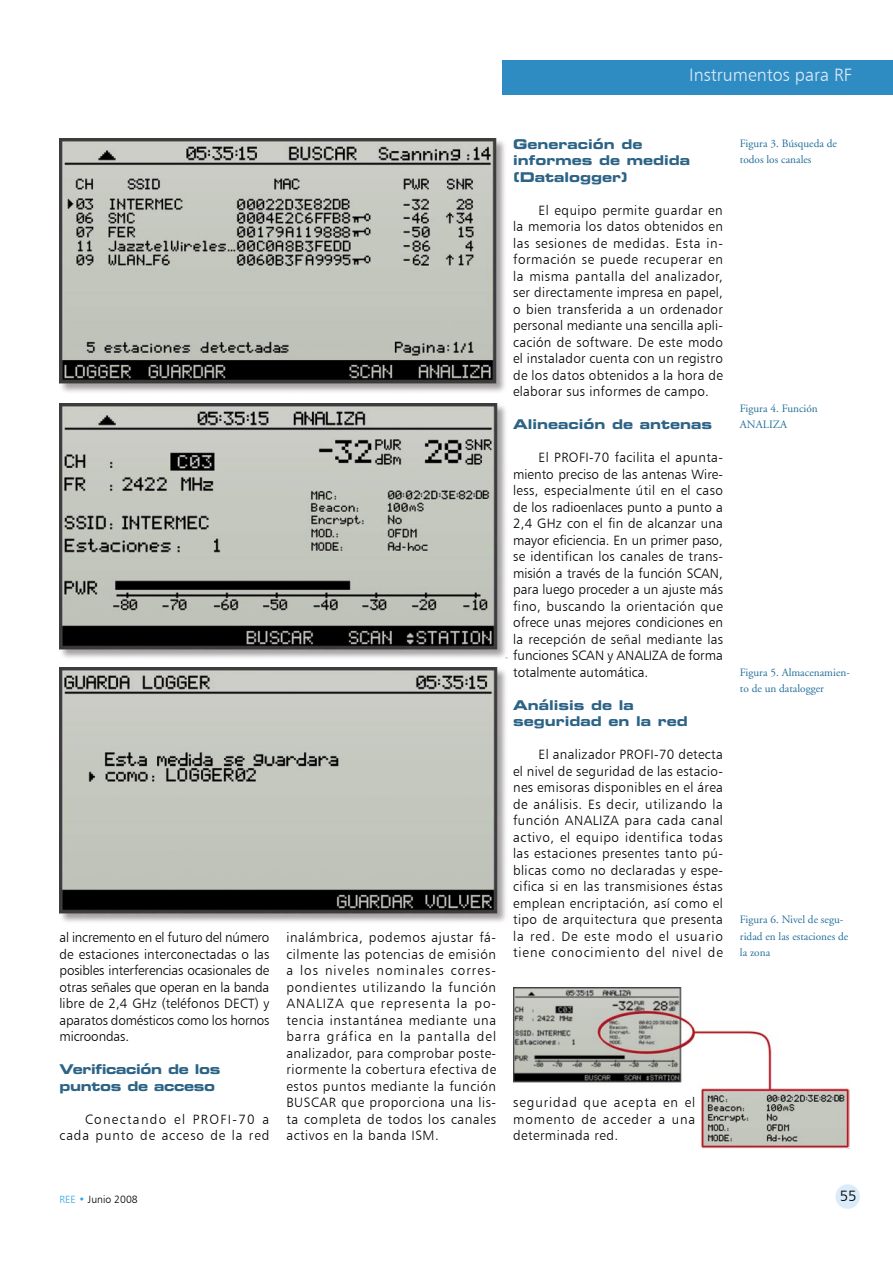
<style>
.page{position:relative;width:893px;height:1263px;background:#fff}
.page>*{position:absolute;margin:0;border:0;box-sizing:border-box;transform-origin:0 0}
.SUMARIO{font:18px "Humanist 777 BT Light B";color:#daebfa}
.t1{font:15px "Humanist 777 BT Light B";color:#000}
.TEXTO_ARTICULO{font:13.5px/16.5px "Humanist 777 BT Light B";letter-spacing:.04em;color:#000;text-align:justify}
.TITULO_APARTADO{font:13.5px/16.5px "Eurostile Bold Extended Two";color:#2c6386}
.TEXTO_ARTICULO-2{font:13.5px/16.5px "Humanist 777 BT Light B";letter-spacing:.065em;color:#000;text-align:right}
.TITULO_APARTADO-2{font:13.5px/16.5px "Eurostile Bold Extended Two";letter-spacing:-.025em;color:#2c6386}
.FIGURAS{font:11.25px/16.5px "Adobe Garamond";color:#24709b}
.t2{font:10.5px "Humanist 777 BT Light B";color:#000}
.s1{color:#36a7e9}
</style>
<div class="page">
<div style="left:502px;top:60px;width:391px;height:34px;background:#2f8cc2"></div>
<div style="left:835px;top:1184px;width:25px;height:25px;background:#daebfa;border-radius:50%"></div>
<img style="left:513px;top:988px;width:336px;height:160px">
<img style="left:60px;top:138px;width:445px;height:254px">
<img style="left:60px;top:668px;width:446px;height:254px">
<img style="left:60px;top:404px;width:447px;height:255px">
<p class="SUMARIO" style="left:689px;top:64px;width:164px">Instrumentos para RF</p>
<p class="TEXTO_ARTICULO" style="left:60px;top:929px;width:211px">al incremento en el futuro del número de estaciones interconectadas o las posibles interferencias ocasionales de otras señales que operan en la banda libre de 2,4 GHz (teléfonos DECT) y aparatos domésticos como los hornos microondas.</p>
<p class="TITULO_APARTADO-2" style="left:60px;top:1061px;width:162px">Verificación de los puntos de acceso</p>
<p class="TEXTO_ARTICULO-2" style="left:60px;top:1110px;width:211px">Conectando el PROFI-70 a cada punto de acceso de la red</p>
<p class="TEXTO_ARTICULO" style="left:286px;top:929px;width:211px">inalámbrica, podemos ajustar fá&shy;cilmente las potencias de emisión a los niveles nominales corres&shy;pondientes utilizando la función ANALIZA que representa la po&shy;tencia instantánea mediante una barra gráfica en la pantalla del analizador, para comprobar poste&shy;riormente la cobertura efectiva de estos puntos mediante la función BUSCAR que proporciona una lis&shy;ta completa de todos los canales activos en la banda ISM.</p>
<p class="TITULO_APARTADO" style="left:513px;top:136px;width:179px">Generación de informes de medida (Datalogger)</p>
<p class="TEXTO_ARTICULO" style="left:513px;top:202px;width:211px;text-indent:26px">El equipo permite guardar en la memoria los datos obtenidos en las sesiones de medidas. Esta in&shy;formación se puede recuperar en la misma pantalla del analizador, ser directamente impresa en papel, o bien transferida a un ordenador personal mediante una sencilla apli&shy;cación de software. De este modo el instalador cuenta con un registro de los datos obtenidos a la hora de elaborar sus informes de campo.</p>
<p class="TITULO_APARTADO" style="left:513px;top:416px;width:201px">Alineación de antenas</p>
<p class="TEXTO_ARTICULO" style="left:513px;top:449px;width:211px;text-indent:26px">El PROFI-70 facilita el apunta&shy;miento preciso de las antenas Wire&shy;less, especialmente útil en el caso de los radioenlaces punto a punto a 2,4 GHz con el fin de alcanzar una mayor eficiencia. En un primer paso, se identifican los canales de trans&shy;misión a través de la función SCAN, para luego proceder a un ajuste más fino, buscando la orientación que ofrece unas mejores condiciones en la recepción de señal mediante las funciones SCAN y ANALIZA de forma totalmente automática.</p>
<p class="TITULO_APARTADO" style="left:513px;top:697px;width:176px">Análisis de la seguridad en la red</p>
<p class="TEXTO_ARTICULO" style="left:513px;top:746px;width:211px;text-indent:26px">El analizador PROFI-70 detecta el nivel de seguridad de las estacio&shy;nes emisoras disponibles en el área de análisis. Es decir, utilizando la función ANALIZA para cada canal activo, el equipo identifica todas las estaciones presentes tanto pú&shy;blicas como no declaradas y espe&shy;cifica si en las transmisiones éstas emplean encriptación, así como el tipo de arquitectura que presenta la red. De este modo el usuario tiene conocimiento del nivel de</p>
<p class="FIGURAS" style="left:740px;top:135px;width:98px">Figura 3. Búsqueda de todos los canales</p>
<p class="FIGURAS" style="left:740px;top:400px;width:79px">Figura 4. Función<br>ANALIZA</p>
<p class="FIGURAS" style="left:740px;top:664px;width:111px">Figura 5. Almacenamien&shy;to de un datalogger</p>
<p class="FIGURAS" style="left:740px;top:912px;width:110px">Figura 6. Nivel de segu&shy;ridad en las estaciones de la zona</p>
<p class="TEXTO_ARTICULO" style="left:513px;top:1094px;width:184px">seguridad que acepta en el momento de acceder a una determinada red.</p>
<p class="t2" style="left:60px;top:1193px;width:80px"><span class="s1">REE •</span> Junio 2008</p>
<p class="t1" style="left:840px;top:1186px;width:18px">55</p>
</div>
